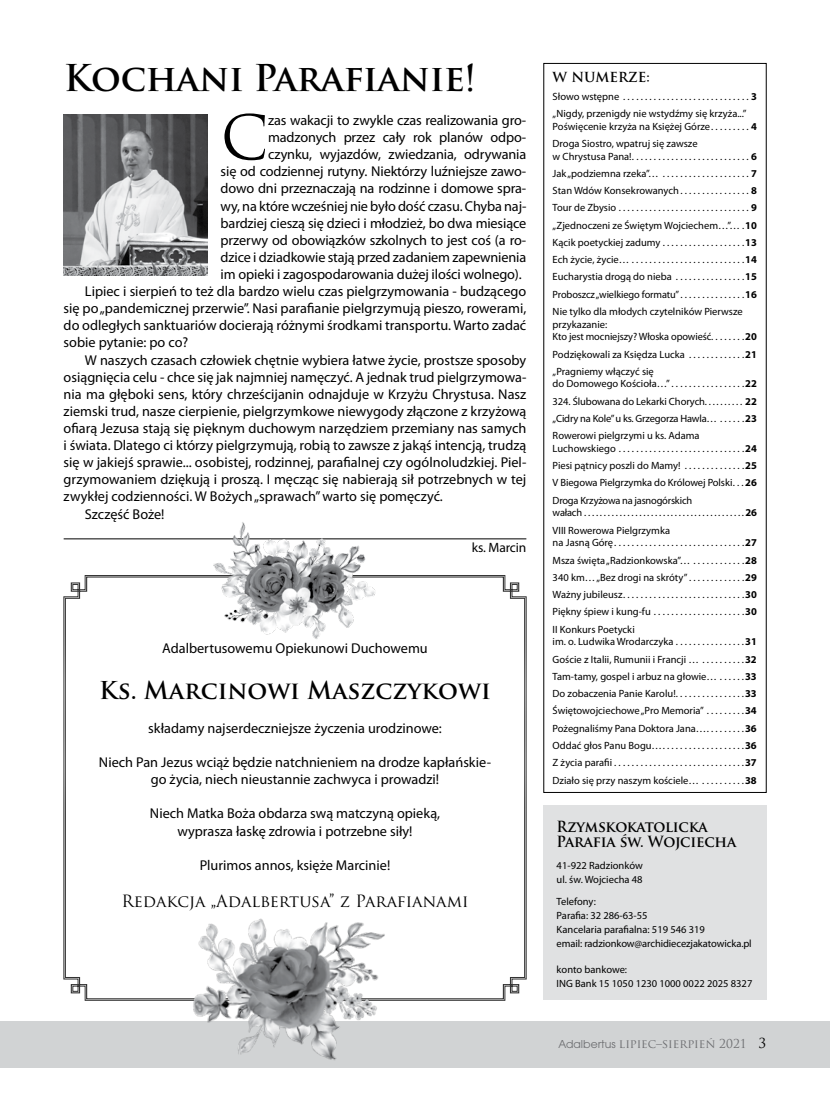
<style>
.page{position:relative;width:830px;height:1106px;background:#fff}
.page>*{position:absolute;margin:0;border:0;box-sizing:border-box;transform-origin:0 0}
.t1{font:59.7px "Trajan Pro";color:#000}
.t2{font:700 36px "Trajan Pro";letter-spacing:-.01em;color:#000}
.t3{font:700 24px "Trajan Pro";color:#000}
.t4{font:16.5px "Trajan Pro";color:#000}
.t5{font:700 15px/14.7px "Trajan Pro";letter-spacing:-.01em;color:#000}
.t6{font:14.25px/17.1px "Myriad Pro";color:#000;text-align:center}
.t7{font:13.5px "Myriad Pro";letter-spacing:-.01em;color:#000}
.t8{font:700 13.5px "Trajan Pro";color:#000}
.t9{font:12px "Trajan Pro";color:#6d6e71}
.t10{font:10.5px/12.6px "Myriad Pro";color:#000}
.t11{font:700 10.5px "Myriad Pro";color:#000}
.s1{font-weight:700}
.s2{font-family:"Avant Gar Got Itc TEE"}
.s3{font-size:13.5px;color:#000}
</style>
<div class="page">
<div style="left:0;top:1020px;width:829px;height:47px;background:#d1d3d4"></div>
<hr style="left:64px;top:538px;width:462px;height:1px;background:#000">
<svg style="left:64px;top:576px;width:461px;height:424px"></svg>
<img style="left:64px;top:115px;width:144px;height:160px">
<div style="left:36px;top:579px;width:517px;height:394px;background:#fff"></div>
<div style="left:543px;top:805px;width:223px;height:194px;background:#e0e1e2"></div>
<img style="left:214px;top:522px;width:162px;height:117px">
<img style="left:189px;top:918px;width:211px;height:142px">
<h2 class="t2" style="left:64px;top:55px;width:413px">Kochani Parafianie!</h2>
<h1 class="t1" style="left:220px;top:100px;width:50px">C</h1>
<h3 class="t6" style="left:268px;top:111px;width:259px">zas wakacji to zwykle czas realizowania gro-</h3>
<h3 class="t6" style="left:268px;top:129px;width:259px">madzonych przez cały rok planów odpo-</h3>
<h3 class="t6" style="left:268px;top:146px;width:259px">czynku, wyjazdów, zwiedzania, odrywania</h3>
<h3 class="t6" style="left:220px;top:163px;width:307px">się od codziennej rutyny. Niektórzy luźniejsze zawo-</h3>
<h3 class="t6" style="left:220px;top:180px;width:307px">dowo dni przeznaczają na rodzinne i domowe spra-</h3>
<h3 class="t6" style="left:220px;top:197px;width:307px">wy, na które wcześniej nie było dość czasu. Chyba naj-</h3>
<h3 class="t6" style="left:220px;top:214px;width:307px">bardziej cieszą się dzieci i młodzież, bo dwa miesiące</h3>
<h3 class="t6" style="left:220px;top:231px;width:307px">przerwy od obowiązków szkolnych to jest coś (a ro-</h3>
<h3 class="t6" style="left:220px;top:248px;width:307px">dzice i dziadkowie stają przed zadaniem zapewnienia</h3>
<h3 class="t6" style="left:220px;top:265px;width:302px">im opieki i zagospodarowania dużej ilości wolnego).</h3>
<h3 class="t6" style="left:85px;top:282px;width:442px">Lipiec i sierpień to też dla bardzo wielu czas pielgrzymowania - budzącego</h3>
<h3 class="t6" style="left:64px;top:300px;width:464px">się po „pandemicznej przerwie”. Nasi parafianie pielgrzymują pieszo, rowerami,</h3>
<h3 class="t6" style="left:64px;top:317px;width:464px">do odległych sanktuariów docierają różnymi środkami transportu. Warto zadać</h3>
<h3 class="t6" style="left:64px;top:334px;width:126px">sobie pytanie: po co?</h3>
<h3 class="t6" style="left:85px;top:351px;width:442px">W naszych czasach człowiek chętnie wybiera łatwe życie, prostsze sposoby</h3>
<h3 class="t6" style="left:64px;top:368px;width:464px">osiągnięcia celu - chce się jak najmniej namęczyć. A jednak trud pielgrzymowa-</h3>
<h3 class="t6" style="left:64px;top:385px;width:464px">nia ma głęboki sens, który chrześcijanin odnajduje w Krzyżu Chrystusa. Nasz</h3>
<h3 class="t6" style="left:64px;top:402px;width:464px">ziemski trud, nasze cierpienie, pielgrzymkowe niewygody złączone z krzyżową</h3>
<h3 class="t6" style="left:64px;top:419px;width:464px">ofiarą Jezusa stają się pięknym duchowym narzędziem przemiany nas samych</h3>
<h3 class="t6" style="left:64px;top:436px;width:464px">i świata. Dlatego ci którzy pielgrzymują, robią to zawsze z jakąś intencją, trudzą</h3>
<h3 class="t6" style="left:64px;top:453px;width:464px">się w jakiejś sprawie... osobistej, rodzinnej, parafialnej czy ogólnoludzkiej. Piel-</h3>
<h3 class="t6" style="left:64px;top:471px;width:464px">grzymowaniem dziękują i proszą. I męcząc się nabierają sił potrzebnych w tej</h3>
<h3 class="t6" style="left:64px;top:488px;width:380px">zwykłej codzienności. W Bożych „sprawach” warto się pomęczyć.</h3>
<h3 class="t6" style="left:85px;top:505px;width:81px">Szczęść Boże!</h3>
<p class="t7" style="left:471px;top:539px;width:56px">ks. Marcin</p>
<h3 class="t6" style="left:162px;top:639px;width:267px">Adalbertusowemu Opiekunowi Duchowemu</h3>
<h3 class="t3" style="left:99px;top:675px;width:393px">Ks. Marcinowi Maszczykowi</h3>
<h3 class="t6" style="left:148px;top:719px;width:295px">składamy najserdeczniejsze życzenia urodzinowe:</h3>
<h3 class="t6" style="left:99px;top:753px;width:393px">Niech Pan Jezus wciąż będzie natchnieniem na drodze kapłańskie&shy;go życia, niech nieustannie zachwyca i prowadzi!</h3>
<h3 class="t6" style="left:150px;top:805px;width:292px">Niech Matka Boża obdarza swą matczyną opieką, wyprasza łaskę zdrowia i potrzebne siły!</h3>
<h3 class="t6" style="left:200px;top:856px;width:192px">Plurimos annos, księże Marcinie!</h3>
<h3 class="t4" style="left:121px;top:890px;width:348px">Redakcja „Adalbertusa” z Parafianami</h3>
<p class="t8" style="left:552px;top:69px;width:99px">W NUMERZE:</p>
<p class="t10" style="left:552px;top:90px;width:72px">Słowo wstępne..............................</p>
<p class="t11" style="left:750px;top:89px;width:7px">3</p>
<p class="t10" style="left:552px;top:107px;width:195px">„Nigdy, przenigdy nie wstydźmy się krzyża...”<br>Poświęcenie krzyża na Księżej Górze..........</p>
<p class="t11" style="left:750px;top:119px;width:7px">4</p>
<p class="t10" style="left:552px;top:137px;width:146px">Droga Siostro, wpatruj się zawsze w Chrystusa Pana!............................</p>
<p class="t11" style="left:750px;top:149px;width:7px">6</p>
<p class="t10" style="left:552px;top:167px;width:111px">Jak „podziemna rzeka”… .....................</p>
<p class="t11" style="left:750px;top:166px;width:7px">7</p>
<p class="t10" style="left:552px;top:184px;width:130px">Stan Wdów Konsekrowanych.................</p>
<p class="t11" style="left:750px;top:184px;width:7px">8</p>
<p class="t10" style="left:552px;top:201px;width:67px">Tour de Zbysio...............................</p>
<p class="t10" style="left:552px;top:199px;width:206px;line-height:17.2px;text-align:justify;text-indent:198px"><span class="s1">9 </span>„Zjednoczeni ze Świętym Wojciechem…”…. <span class="s1">10<br></span>Kącik poetyckiej zadumy...................</p>
<p class="t11" style="left:744px;top:235px;width:13px">13</p>
<p class="t10" style="left:552px;top:253px;width:81px">Ech życie, życie…..........................</p>
<p class="t11" style="left:744px;top:253px;width:13px">14</p>
<p class="t10" style="left:552px;top:270px;width:125px">Eucharystia drogą do nieba ................</p>
<p class="t11" style="left:744px;top:270px;width:13px">15</p>
<p class="t10" style="left:552px;top:288px;width:130px">Proboszcz „wielkiego formatu”...............</p>
<p class="t11" style="left:744px;top:287px;width:13px">16</p>
<p class="t10" style="left:552px;top:305px;width:206px">Nie tylko dla młodych czytelników Pierwsze przykazanie:<br>Kto jest mocniejszy? Włoska opowieść. . . . . . . .<span class="s1">20</span></p>
<p class="t10" style="left:552px;top:347px;width:138px">Podziękowali za Księdza Lucka .............</p>
<p class="t11" style="left:744px;top:347px;width:13px">21</p>
<p class="t10" style="left:552px;top:365px;width:120px">„Pragniemy włączyć się<br>do Domowego Kościoła…”.................</p>
<p class="t10" style="left:552px;top:375px;width:206px;line-height:17.2px;text-align:justify;text-indent:192px"><span class="s1">22<br></span>324. Ślubowana do Lekarki Chorych. . . . . . . . . . <span class="s1">22 </span>„Cidry na Kole” u ks. Grzegorza Hawla…......</p>
<p class="t11" style="left:744px;top:411px;width:13px">23</p>
<p class="t10" style="left:552px;top:429px;width:148px">Rowerowi pielgrzymi u ks. Adama<br>Luchowskiego.............................</p>
<p class="t11" style="left:744px;top:441px;width:13px">24</p>
<p class="t10" style="left:552px;top:459px;width:133px">Piesi pątnicy poszli do Mamy! ..............</p>
<p class="t10" style="left:552px;top:457px;width:206px;line-height:17.2px;text-align:justify;text-indent:192px"><span class="s1">25<br></span>V Biegowa Pielgrzymka do Królowej Polski... <span class="s1">26<br></span>Droga Krzyżowa na jasnogórskich</p>
<p class="t10" style="left:552px;top:506px;width:33px">wałach.........................................</p>
<p class="t11" style="left:745px;top:506px;width:13px">26</p>
<p class="t10" style="left:552px;top:523px;width:119px">VIII Rowerowa Pielgrzymka na Jasną Górę..............................</p>
<p class="t11" style="left:744px;top:536px;width:13px">27</p>
<p class="t10" style="left:552px;top:553px;width:142px">Msza święta „Radzionkowska”…............</p>
<p class="t11" style="left:744px;top:553px;width:13px">28</p>
<p class="t10" style="left:552px;top:571px;width:138px">340 km… „Bez drogi na skróty”.............</p>
<p class="t11" style="left:744px;top:570px;width:13px">29</p>
<p class="t10" style="left:552px;top:588px;width:74px">Ważny jubileusz............................</p>
<p class="t11" style="left:744px;top:587px;width:13px">30</p>
<p class="t10" style="left:552px;top:605px;width:103px">Piękny śpiew i kung-fu.....................</p>
<p class="t11" style="left:744px;top:605px;width:13px">30</p>
<p class="t10" style="left:552px;top:622px;width:125px">II Konkurs Poetycki<br>im. o. Ludwika Wrodarczyka................</p>
<p class="t11" style="left:744px;top:635px;width:13px">31</p>
<p class="t10" style="left:552px;top:652px;width:151px">Goście z Italii, Rumunii i Francji …..........</p>
<p class="t11" style="left:744px;top:652px;width:13px">32</p>
<p class="t10" style="left:552px;top:670px;width:169px">Tam-tamy, gospel i arbuz na głowie…......</p>
<p class="t11" style="left:744px;top:669px;width:13px">33</p>
<p class="t10" style="left:552px;top:687px;width:127px">Do zobaczenia Panie Karolu!................</p>
<p class="t11" style="left:744px;top:686px;width:13px">33</p>
<p class="t10" style="left:552px;top:704px;width:155px">Świętowojciechowe „Pro Memoria”.........</p>
<p class="t11" style="left:744px;top:704px;width:13px">34</p>
<p class="t10" style="left:552px;top:721px;width:157px">Pożegnaliśmy Pana Doktora Jana….........</p>
<p class="t11" style="left:744px;top:721px;width:13px">36</p>
<p class="t10" style="left:552px;top:739px;width:113px">Oddać głos Panu Bogu…...................</p>
<p class="t11" style="left:744px;top:738px;width:13px">36</p>
<p class="t10" style="left:552px;top:756px;width:63px">Z życia parafii..............................</p>
<p class="t11" style="left:744px;top:756px;width:13px">37</p>
<p class="t10" style="left:552px;top:773px;width:151px">Działo się przy naszym kościele…..........</p>
<p class="t11" style="left:744px;top:773px;width:13px">38</p>
<h3 class="t5" style="left:556px;top:819px;width:181px">Rzymskokatolicka<br>Parafia św. Wojciecha</h3>
<p class="t10" style="left:556px;top:858px;width:88px;line-height:13.8px">41-922 Radzionków ul. św. Wojciecha 48</p>
<p class="t10" style="left:556px;top:894px;width:196px;line-height:13.8px">Telefony:<br>Parafia: 32 286-63-55<br>Kancelaria parafialna: 519 546 319<br>email: radzionkow@archidiecezjakatowicka.pl</p>
<p class="t10" style="left:556px;top:962px;width:197px;line-height:13.8px">konto bankowe:<br>ING Bank 15 1050 1230 1000 0022 2025 8327</p>
<p class="t9" style="left:558px;top:1035px;width:209px"><span class="s2">Adalbertus</span> lipiec–sierpień 2021 <span class="s3">3</span></p>
</div>
